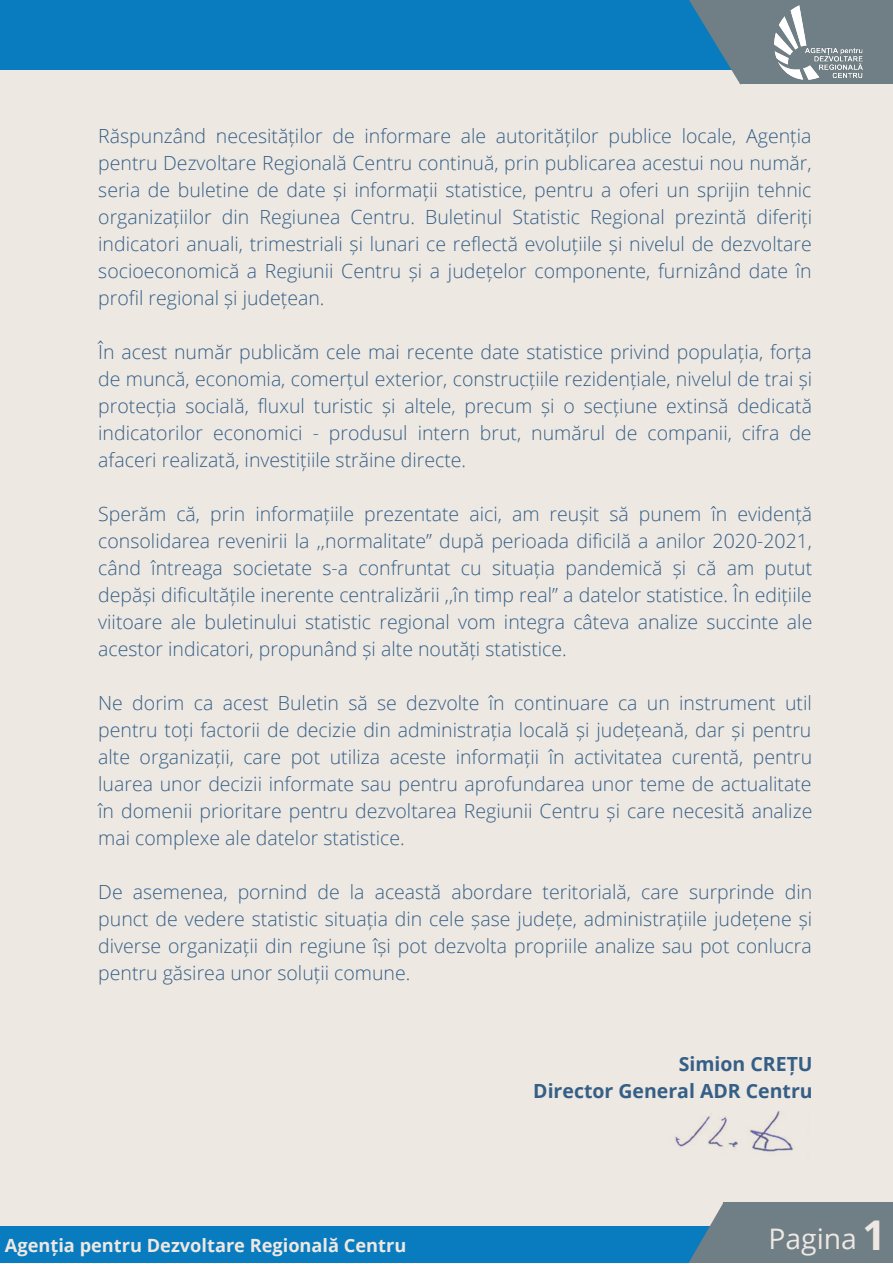
<style>
.page{position:relative;width:893px;height:1264px;background:#fff}
.page>*{position:absolute;margin:0;border:0;box-sizing:border-box;transform-origin:0 0}
.t1{font:28.35px "Open Sans";color:#ede8e2}
.t2{font:300 19.5px/27px "Open Sans";color:#355f86;text-align:justify}
.t3{font:700 19.5px/27px "Open Sans";color:#355f86;text-align:right}
.t4{font:700 18.15px "Open Sans";color:#ede8e2}
.s1{font-weight:700;font-size:40.95px}
</style>
<div class="page">
<div style="left:0;top:0;width:892px;height:1262px;background:#ede8e2"></div>
<img style="left:670px;top:1110px;width:123px;height:43px">
<div style="left:0;top:1226px;width:719px;height:36px;background:#097bbf"></div>
<div style="left:722px;top:1202px;width:170px;height:60px;background:#707e86"></div>
<svg style="left:689px;top:1202px;width:34px;height:60px"></svg>
<div style="left:0;top:0;width:739px;height:69px;background:#097bbf"></div>
<div style="left:740px;top:0;width:152px;height:84px;background:#707e86"></div>
<img style="left:819px;top:48px;width:43px;height:30px">
<svg style="left:622px;top:0;width:197px;height:85px"></svg>
<p class="t2" style="left:98px;top:122px;width:715px">Răspunzând necesităților de informare ale autorităților publice locale, Agenția pentru Dezvoltare Regională Centru continuă, prin publicarea acestui nou număr, seria de buletine de date și informații statistice, pentru a oferi un sprijin tehnic organizațiilor din Regiunea Centru. Buletinul Statistic Regional prezintă diferiți indicatori anuali, trimestriali și lunari ce reflectă evoluțiile și nivelul de dezvoltare socioeconomică a Regiunii Centru și a județelor componente, furnizând date în profil regional și județean.</p>
<p class="t2" style="left:98px;top:338px;width:715px">În acest număr publicăm cele mai recente date statistice privind populația, forța de muncă, economia, comerțul exterior, construcțiile rezidențiale, nivelul de trai și protecția socială, fluxul turistic și altele, precum și o secțiune extinsă dedicată indicatorilor economici - produsul intern brut, numărul de companii, cifra de afaceri realizată, investițiile străine directe.</p>
<p class="t2" style="left:98px;top:500px;width:715px">Sperăm că, prin informațiile prezentate aici, am reușit să punem în evidență consolidarea revenirii la ,,normalitate” după perioada dificilă a anilor 2020-2021, când întreaga societate s-a confruntat cu situația pandemică și că am putut depăși dificultățile inerente centralizării ,,în timp real” a datelor statistice. În edițiile viitoare ale buletinului statistic regional vom integra câteva analize succinte ale acestor indicatori, propunând și alte noutăți statistice.</p>
<p class="t2" style="left:98px;top:689px;width:715px">Ne dorim ca acest Buletin să se dezvolte în continuare ca un instrument util pentru toți factorii de decizie din administrația locală și județeană, dar și pentru alte organizații, care pot utiliza aceste informații în activitatea curentă, pentru luarea unor decizii informate sau pentru aprofundarea unor teme de actualitate în domenii prioritare pentru dezvoltarea Regiunii Centru și care necesită analize mai complexe ale datelor statistice.</p>
<p class="t2" style="left:98px;top:878px;width:715px">De asemenea, pornind de la această abordare teritorială, care surprinde din punct de vedere statistic situația din cele șase județe, administrațiile județene și diverse organizații din regiune își pot dezvolta propriile analize sau pot conlucra pentru găsirea unor soluții comune.</p>
<p class="t4" style="left:5px;top:1232px;width:403px">Agenția pentru Dezvoltare Regională Centru</p>
<p class="t3" style="left:533px;top:1049px;width:281px">Simion CREȚU<br>Director General ADR Centru</p>
<h1 class="t1" style="left:768px;top:1218px;width:119px">Pagina <span class="s1">1</span></h1>
</div>
